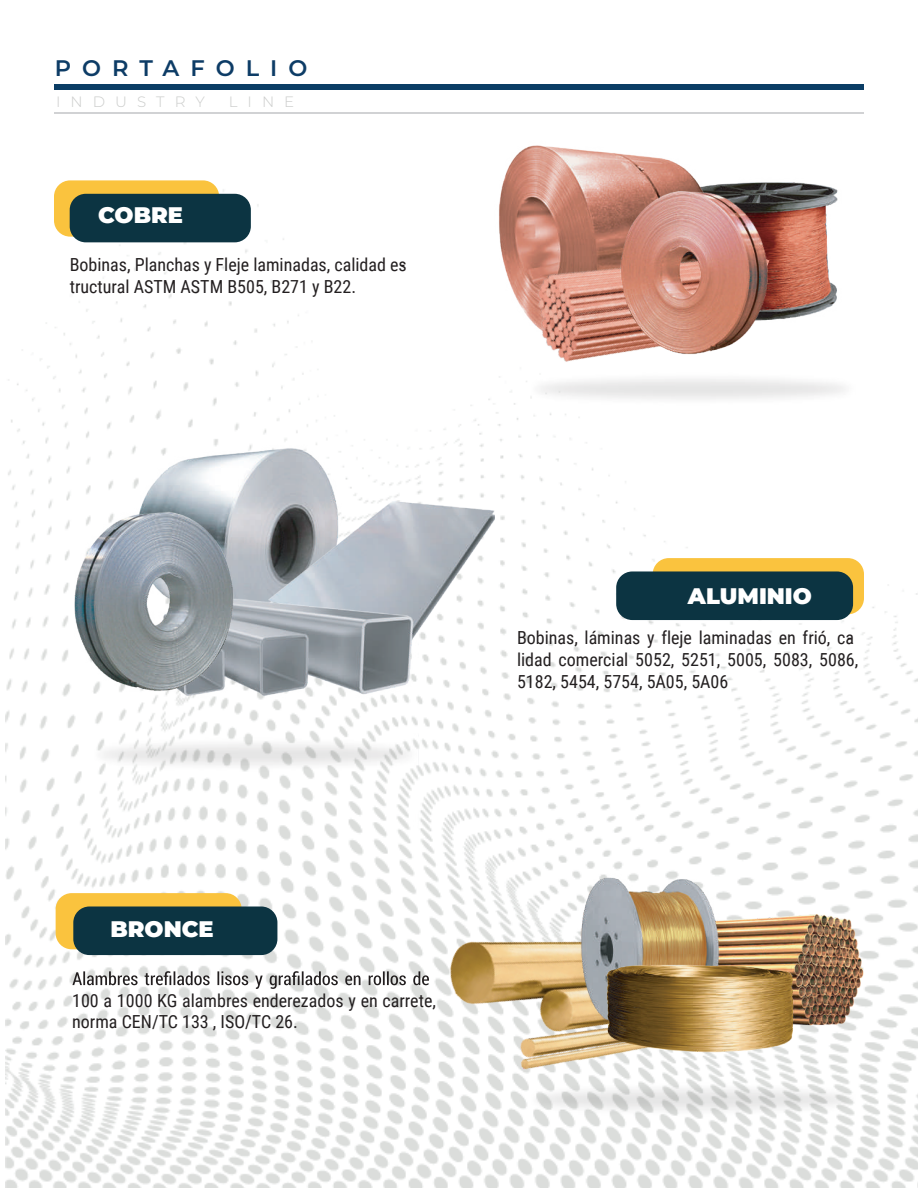
<style>
.page{position:relative;width:918px;height:1188px;background:#fff}
.page>*{position:absolute;margin:0;border:0;box-sizing:border-box;transform-origin:0 0}
.t1{font:900 22.5px "Montserrat";color:#fff}
.t2{font:600 22.5px "Montserrat";letter-spacing:.49em;color:#0d3c66}
.t3{font:18px/21.6px "Roboto Condensed";color:#231f20}
.t4{font:300 15px "Montserrat";letter-spacing:.67em;color:#cbcccb}
</style>
<div class="page">
<img style="left:5px;top:84px;width:913px;height:1104px">
<img style="left:110px;top:418px;width:288px;height:92px">
<img style="left:265px;top:471px;width:229px;height:222px">
<div style="left:54px;top:85px;width:810px;height:5px;background:#0b3d65"></div>
<hr style="left:54px;top:112px;width:810px;height:2px;background:#d1d2d4">
<img style="left:124px;top:510px;width:294px;height:319px">
<img style="left:769px;top:368px;width:95px;height:41px">
<img style="left:84px;top:733px;width:343px;height:42px">
<div style="left:54px;top:180px;width:165px;height:57px;background:#fac33e;border-radius:16px"></div>
<div style="left:70px;top:194px;width:181px;height:48px;background:#0c3442;border-radius:16px"></div>
<img style="left:716px;top:132px;width:148px;height:194px">
<img style="left:459px;top:126px;width:257px;height:230px">
<img style="left:463px;top:172px;width:306px;height:307px">
<img style="left:603px;top:146px;width:203px;height:231px">
<div style="left:653px;top:558px;width:211px;height:56px;background:#fac33e;border-radius:16px"></div>
<div style="left:616px;top:571px;width:237px;height:49px;background:#0c3442;border-radius:16px"></div>
<img style="left:33px;top:474px;width:218px;height:240px">
<div style="left:56px;top:893px;width:186px;height:56px;background:#fac33e;border-radius:16px"></div>
<div style="left:73px;top:907px;width:204px;height:48px;background:#0c3442;border-radius:16px"></div>
<img style="left:687px;top:1078px;width:177px;height:42px">
<img style="left:780px;top:909px;width:84px;height:132px">
<img style="left:411px;top:884px;width:276px;height:248px">
<img style="left:566px;top:829px;width:214px;height:214px">
<img style="left:572px;top:947px;width:247px;height:123px">
<svg style="left:72px;top:971px;width:357px;height:18px"></svg>
<p class="t2" style="left:55px;top:53px;width:254px">PORTAFOLIO</p>
<p class="t4" style="left:56px;top:91px;width:150px">INDUSTRY</p>
<p class="t4" style="left:229px;top:91px;width:67px">LINE</p>
<p class="t1" style="left:98px;top:200px;width:86px">COBRE</p>
<p class="t3" style="left:70px;top:253px;width:339px">Bobinas, Planchas y Fleje laminadas, calidad es&shy;tructural ASTM ASTM B505, B271 y B22.</p>
<p class="t1" style="left:688px;top:581px;width:125px">ALUMINIO</p>
<p class="t3" style="left:517px;top:626px;width:343px">Bobinas, láminas y fleje laminadas en frió, ca&shy;lidad comercial 5052, 5251, 5005, 5083, 5086,<br>5182, 5454, 5754, 5A05, 5A06</p>
<p class="t1" style="left:110px;top:915px;width:105px">BRONCE</p>
<p class="t3" style="left:72px;top:989px;width:365px">100 a 1000 KG alambres enderezados y en carrete, norma CEN/TC 133 , ISO/TC 26.</p>
</div>
